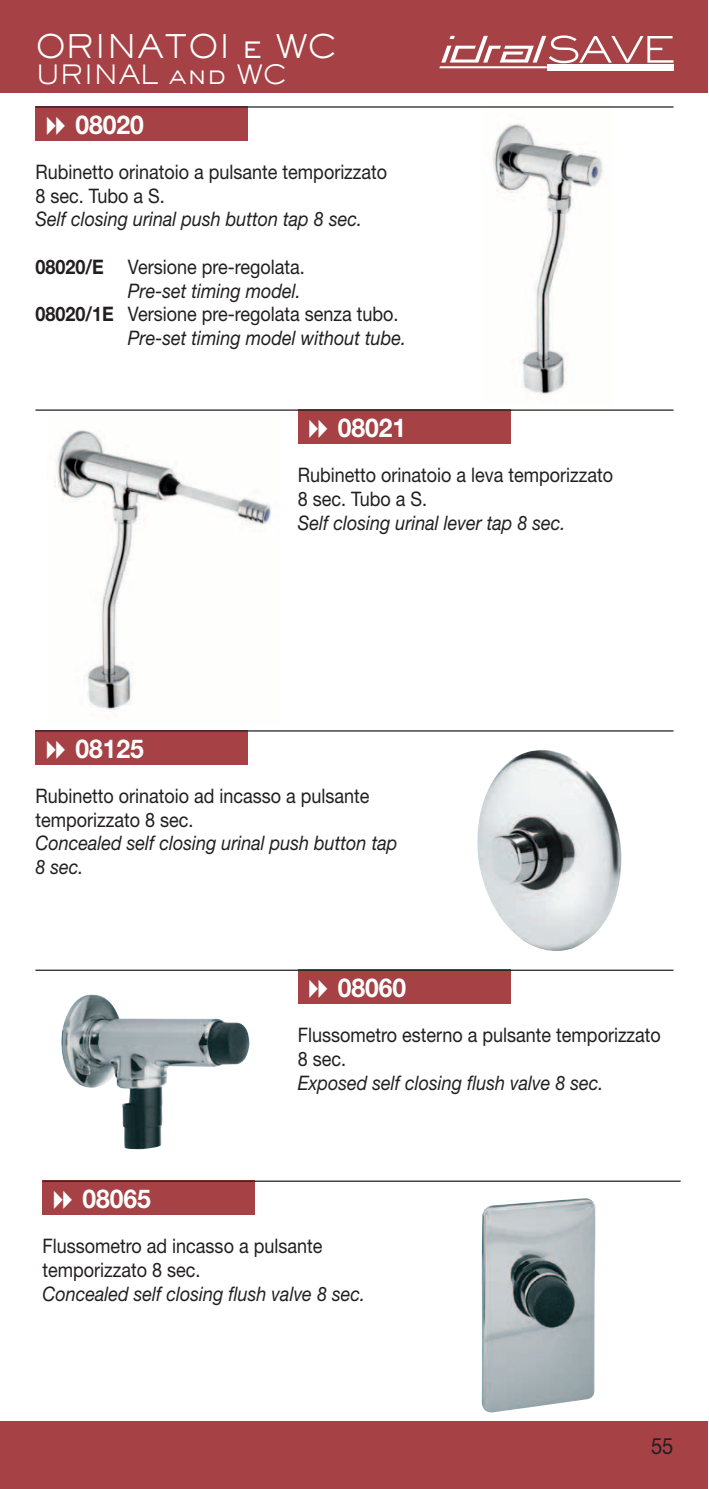
<style>
.page{position:relative;width:709px;height:1489px;background:#fff}
.page>*{position:absolute;margin:0;border:0;box-sizing:border-box;transform-origin:0 0}
.t1{font:300 32px "AT Sackers Gothic";color:#fff}
.t2{font:700 26px "Helvetica Neue";color:#fff;scale:.95 1}
.t3{font:300 26px "AT Sackers Gothic";color:#fff}
.t4{font:22.5px "Helvetica Neue";color:#231f20;scale:.9 1}
.t5{font:20px/23.8px "Helvetica Neue";color:#231f20;scale:.9 1}
.t6{font:italic 20px/23.8px "Helvetica Neue";color:#231f20;scale:.9 1}
.s1{font-weight:700}
</style>
<div class="page">
<img style="left:54px;top:430px;width:218px;height:281px">
<img style="left:492px;top:123px;width:112px;height:272px">
<div style="left:35px;top:106px;width:213px;height:34px;background:#a64145"></div>
<hr style="left:35px;top:106px;width:638px;height:2px;background:#231f20">
<div style="left:298px;top:409px;width:212px;height:34px;background:#a64145"></div>
<hr style="left:35px;top:409px;width:638px;height:2px;background:#231f20">
<div style="left:0;top:1421px;width:708px;height:67px;background:#a64145"></div>
<img style="left:477px;top:749px;width:145px;height:202px">
<div style="left:35px;top:730px;width:213px;height:34px;background:#a64145"></div>
<hr style="left:35px;top:730px;width:638px;height:1px;background:#231f20">
<img style="left:61px;top:994px;width:188px;height:155px">
<div style="left:298px;top:969px;width:212px;height:34px;background:#a64145"></div>
<hr style="left:35px;top:969px;width:638px;height:1px;background:#231f20">
<img style="left:481px;top:1198px;width:115px;height:215px">
<div style="left:43px;top:1180px;width:212px;height:34px;background:#a64145"></div>
<hr style="left:43px;top:1180px;width:637px;height:1px;background:#231f20">
<div style="left:0;top:1px;width:708px;height:91px;background:#a64145"></div>
<div style="left:546px;top:64px;width:127px;height:6px;background:#fff"></div>
<hr style="left:439px;top:66px;width:108px;height:2px;background:#fff">
<svg style="left:441px;top:35px;width:232px;height:28px"></svg>
<h1 class="t1" style="left:35px;top:24px;width:303px">ORINATOI e WC</h1>
<h2 class="t3" style="left:35px;top:57px;width:253px">URINAL and WC</h2>
<h2 class="t2" style="left:75px;top:108px;width:74px">08020</h2>
<p class="t5" style="left:35px;top:160px;width:392px">Rubinetto orinatoio a pulsante temporizzato<br>8 sec. Tubo a S.</p>
<p class="t6" style="left:35px;top:207px;width:364px">Self closing urinal push button tap 8 sec.</p>
<p class="t5" style="left:35px;top:254px;width:301px"><span class="s1">08020/E</span> Versione pre-regolata.</p>
<p class="t6" style="left:128px;top:278px;width:193px">Pre-set timing model.</p>
<p class="t5" style="left:35px;top:302px;width:405px"><span class="s1">08020/1E</span> Versione pre-regolata senza tubo.</p>
<p class="t6" style="left:128px;top:326px;width:311px">Pre-set timing model without tube.</p>
<h2 class="t2" style="left:75px;top:732px;width:74px">08125</h2>
<h2 class="t2" style="left:338px;top:411px;width:74px">08021</h2>
<p class="t5" style="left:298px;top:462px;width:352px">Rubinetto orinatoio a leva temporizzato<br>8 sec. Tubo a S.</p>
<p class="t6" style="left:298px;top:510px;width:299px">Self closing urinal lever tap 8 sec.</p>
<p class="t5" style="left:35px;top:783px;width:373px">Rubinetto orinatoio ad incasso a pulsante temporizzato 8 sec.</p>
<p class="t6" style="left:35px;top:831px;width:403px">Concealed self closing urinal push button tap<br>8 sec.</p>
<h2 class="t2" style="left:338px;top:971px;width:74px">08060</h2>
<p class="t5" style="left:298px;top:1022px;width:405px">Flussometro esterno a pulsante temporizzato<br>8 sec.</p>
<p class="t6" style="left:298px;top:1070px;width:341px">Exposed self closing flush valve 8 sec.</p>
<h2 class="t2" style="left:83px;top:1182px;width:74px">08065</h2>
<p class="t5" style="left:43px;top:1233px;width:312px">Flussometro ad incasso a pulsante temporizzato 8 sec.</p>
<p class="t6" style="left:43px;top:1281px;width:360px">Concealed self closing flush valve 8 sec.</p>
<p class="t4" style="left:651px;top:1431px;width:26px">55</p>
</div>
